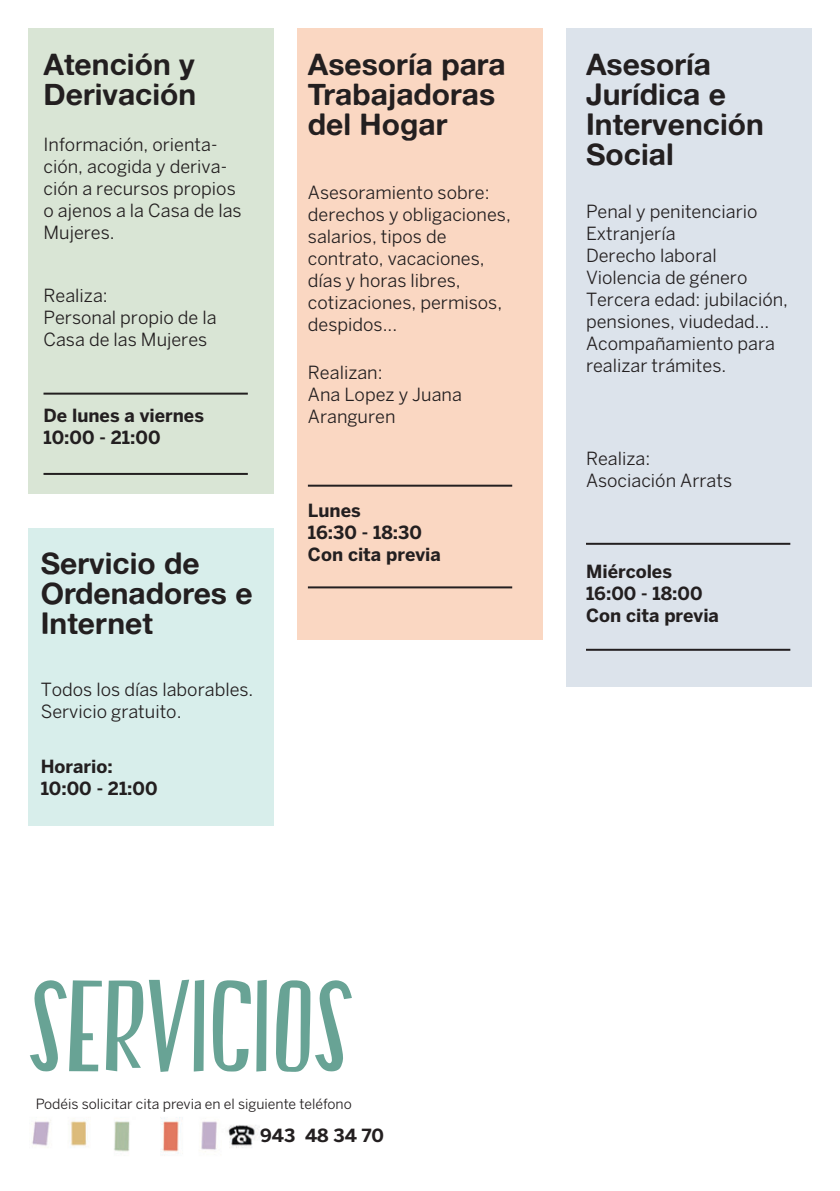
<style>
.page{position:relative;width:840px;height:1191px;background:#fff}
.page>*{position:absolute;margin:0;border:0;box-sizing:border-box;transform-origin:0 0}
.t1{font:130px "Swallow Falls";color:#68a395}
.t2{font:30px/30px "Alte Haas Grotesk Bold";color:#231f20}
.t3{font:18px/22px "Benton Sans";color:#231f20}
.t4{font:700 18px/22px "Benton Sans";color:#231f20}
.t5{font:14px "Benton Sans";color:#231f20}
</style>
<div class="page">
<div style="left:28px;top:528px;width:246px;height:298px;background:#d8eeeb"></div>
<div style="left:28px;top:28px;width:246px;height:465px;background:#d9e5d5"></div>
<div style="left:297px;top:28px;width:245px;height:611px;background:#fad7c2"></div>
<div style="left:565px;top:28px;width:246px;height:658px;background:#dce3eb"></div>
<hr style="left:43px;top:392px;width:205px;height:2px;background:#231f20">
<hr style="left:308px;top:484px;width:204px;height:2px;background:#231f20">
<hr style="left:585px;top:543px;width:204px;height:2px;background:#231f20">
<hr style="left:43px;top:473px;width:205px;height:2px;background:#231f20">
<hr style="left:308px;top:586px;width:204px;height:2px;background:#231f20">
<hr style="left:585px;top:649px;width:204px;height:2px;background:#231f20">
<img style="left:32px;top:1117px;width:226px;height:39px">
<h2 class="t2" style="left:43px;top:48px;width:154px">Atención y<br>Derivación</h2>
<h2 class="t2" style="left:308px;top:48px;width:199px">Asesoría para<br>Trabajadoras del Hogar</h2>
<h2 class="t2" style="left:585px;top:48px;width:179px">Asesoría<br>Jurídica e<br>Intervención<br>Social</h2>
<p class="t3" style="left:43px;top:133px;width:199px">Información, orienta&shy;ción, acogida y deriva&shy;ción a recursos propios o ajenos a la Casa de las<br>Mujeres.</p>
<p class="t3" style="left:308px;top:181px;width:204px">Asesoramiento sobre: derechos y obligaciones, salarios, tipos de contrato, vacaciones, días y horas libres, cotizaciones, permisos, despidos...</p>
<p class="t3" style="left:585px;top:201px;width:203px">Penal y penitenciario<br>Extranjería<br>Derecho laboral<br>Violencia de género<br>Tercera edad: jubilación, pensiones, viudedad...<br>Acompañamiento para realizar trámites.</p>
<p class="t3" style="left:43px;top:284px;width:175px">Realiza:<br>Personal propio de la<br>Casa de las Mujeres</p>
<p class="t3" style="left:308px;top:361px;width:155px">Realizan:<br>Ana Lopez y Juana<br>Aranguren</p>
<p class="t4" style="left:43px;top:404px;width:162px">De lunes a viernes<br>10:00 - 21:00</p>
<h2 class="t2" style="left:41px;top:547px;width:213px">Servicio de<br>Ordenadores e<br>Internet</h2>
<p class="t3" style="left:41px;top:678px;width:214px">Todos los días laborables.<br>Servicio gratuito.</p>
<p class="t4" style="left:41px;top:755px;width:118px">Horario:<br>10:00 - 21:00</p>
<p class="t4" style="left:308px;top:499px;width:134px">Lunes<br>16:30 - 18:30<br>Con cita previa</p>
<h1 class="t1" style="left:30px;top:958px;width:327px">SERVICIOS</h1>
<p class="t5" style="left:36px;top:1096px;width:317px">Podéis solicitar cita previa en el siguiente teléfono</p>
<p class="t4" style="left:260px;top:1124px;width:125px">943 48 34 70</p>
<p class="t3" style="left:585px;top:447px;width:147px">Realiza:<br>Asociación Arrats</p>
<p class="t4" style="left:585px;top:560px;width:134px">Miércoles<br>16:00 - 18:00<br>Con cita previa</p>
</div>
